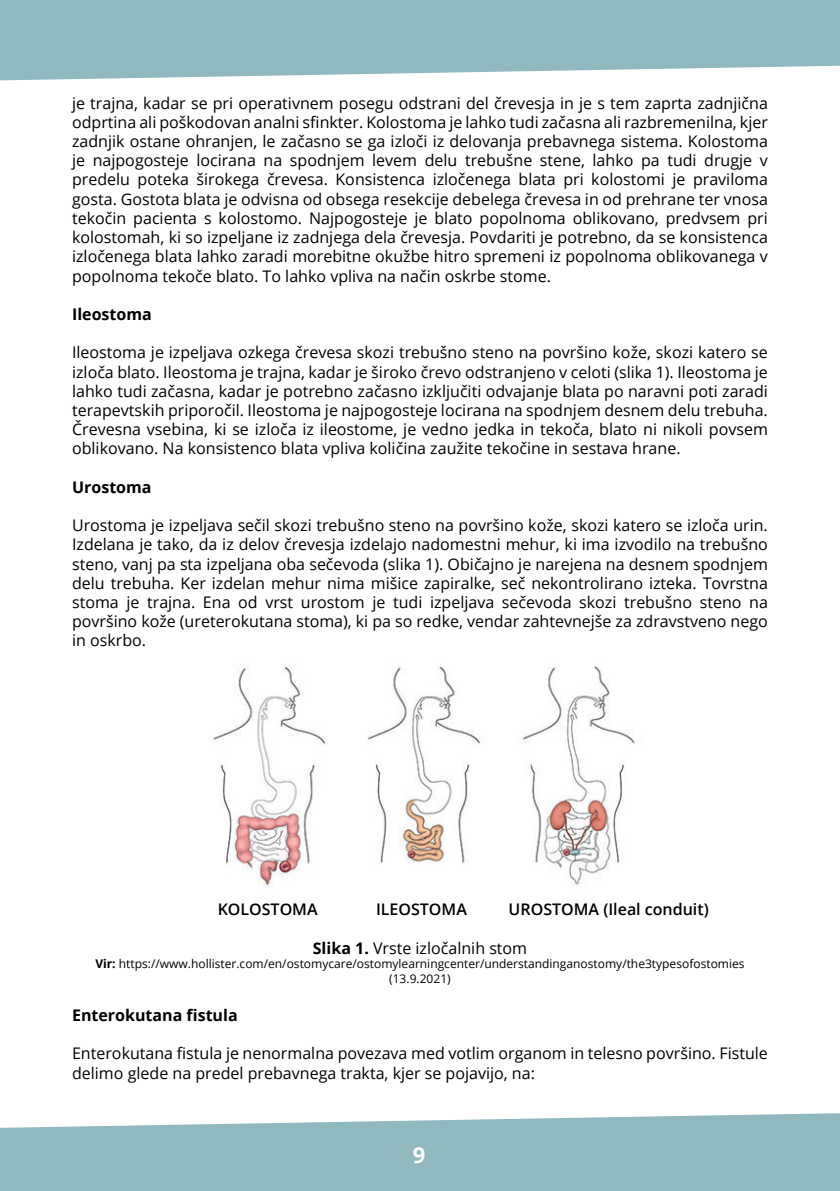
<style>
.page{position:relative;width:840px;height:1191px;background:#fff}
.page>*{position:absolute;margin:0;border:0;box-sizing:border-box;transform-origin:0 0}
.t1{font:700 22px "Open Sans";color:#fff}
.t2{font:16px/19.2px "Open Sans";color:#000;text-align:justify}
.t3{font:600 16px "Open Sans";color:#000}
.t4{font:700 16px "Open Sans";color:#000}
.t5{font:12px/14.4px "Open Sans";color:#000;text-align:center}
.s1{font-weight:700}
</style>
<div class="page">
<svg style="left:0;top:0;width:839px;height:81px;background:#99bfc4"></svg>
<svg style="left:0;top:1113px;width:839px;height:78px;background:#99bfc4"></svg>
<img style="left:213px;top:666px;width:422px;height:220px">
<p class="t2" style="left:72px;top:93px;width:697px">je trajna, kadar se pri operativnem posegu odstrani del črevesja in je s tem zaprta zadnjična odprtina ali poškodovan analni sfinkter. Kolostoma je lahko tudi začasna ali razbremenilna, kjer zadnjik ostane ohranjen, le začasno se ga izloči iz delovanja prebavnega sistema. Kolostoma je najpogosteje locirana na spodnjem levem delu trebušne stene, lahko pa tudi drugje v predelu poteka širokega črevesa. Konsistenca izločenega blata pri kolostomi je praviloma gosta. Gostota blata je odvisna od obsega resekcije debelega črevesa in od prehrane ter vnosa tekočin pacienta s kolostomo. Najpogosteje je blato popolnoma oblikovano, predvsem pri kolostomah, ki so izpeljane iz zadnjega dela črevesja. Povdariti je potrebno, da se konsistenca izločenega blata lahko zaradi morebitne okužbe hitro spremeni iz popolnoma oblikovanega v popolnoma tekoče blato. To lahko vpliva na način oskrbe stome.</p>
<p class="t4" style="left:72px;top:303px;width:81px">Ileostoma</p>
<p class="t2" style="left:72px;top:342px;width:697px">Ileostoma je izpeljava ozkega črevesa skozi trebušno steno na površino kože, skozi katero se izloča blato. Ileostoma je trajna, kadar je široko črevo odstranjeno v celoti (slika 1). Ileostoma je lahko tudi začasna, kadar je potrebno začasno izključiti odvajanje blata po naravni poti zaradi terapevtskih priporočil. Ileostoma je najpogosteje locirana na spodnjem desnem delu trebuha.<br>Črevesna vsebina, ki se izloča iz ileostome, je vedno jedka in tekoča, blato ni nikoli povsem oblikovano. Na konsistenco blata vpliva količina zaužite tekočine in sestava hrane.</p>
<p class="t4" style="left:72px;top:476px;width:81px">Urostoma</p>
<p class="t2" style="left:72px;top:515px;width:697px">Urostoma je izpeljava sečil skozi trebušno steno na površino kože, skozi katero se izloča urin.<br>Izdelana je tako, da iz delov črevesja izdelajo nadomestni mehur, ki ima izvodilo na trebušno steno, vanj pa sta izpeljana oba sečevoda (slika 1). Običajno je narejena na desnem spodnjem delu trebuha. Ker izdelan mehur nima mišice zapiralke, seč nekontrolirano izteka. Tovrstna stoma je trajna. Ena od vrst urostom je tudi izpeljava sečevoda skozi trebušno steno na površino kože (ureterokutana stoma), ki pa so redke, vendar zahtevnejše za zdravstveno nego in oskrbo.</p>
<p class="t3" style="left:217px;top:898px;width:101px">KOLOSTOMA</p>
<p class="t3" style="left:376px;top:898px;width:92px">ILEOSTOMA</p>
<p class="t3" style="left:508px;top:898px;width:201px">UROSTOMA (Ileal conduit)</p>
<p class="t2" style="left:312px;top:938px;width:216px"><span class="s1">Slika 1.</span> Vrste izločalnih stom</p>
<p class="t5" style="left:95px;top:956px;width:650px"><span class="s1">Vir:</span> https://www.hollister.com/en/ostomycare/ostomylearningcenter/understandinganostomy/the3typesofostomies (13.9.2021)</p>
<p class="t4" style="left:72px;top:1004px;width:167px">Enterokutana fistula</p>
<p class="t2" style="left:72px;top:1043px;width:697px">Enterokutana fistula je nenormalna povezava med votlim organom in telesno površino. Fistule delimo glede na predel prebavnega trakta, kjer se pojavijo, na:</p>
<h1 class="t1" style="left:412px;top:1139px;width:14px">9</h1>
</div>
